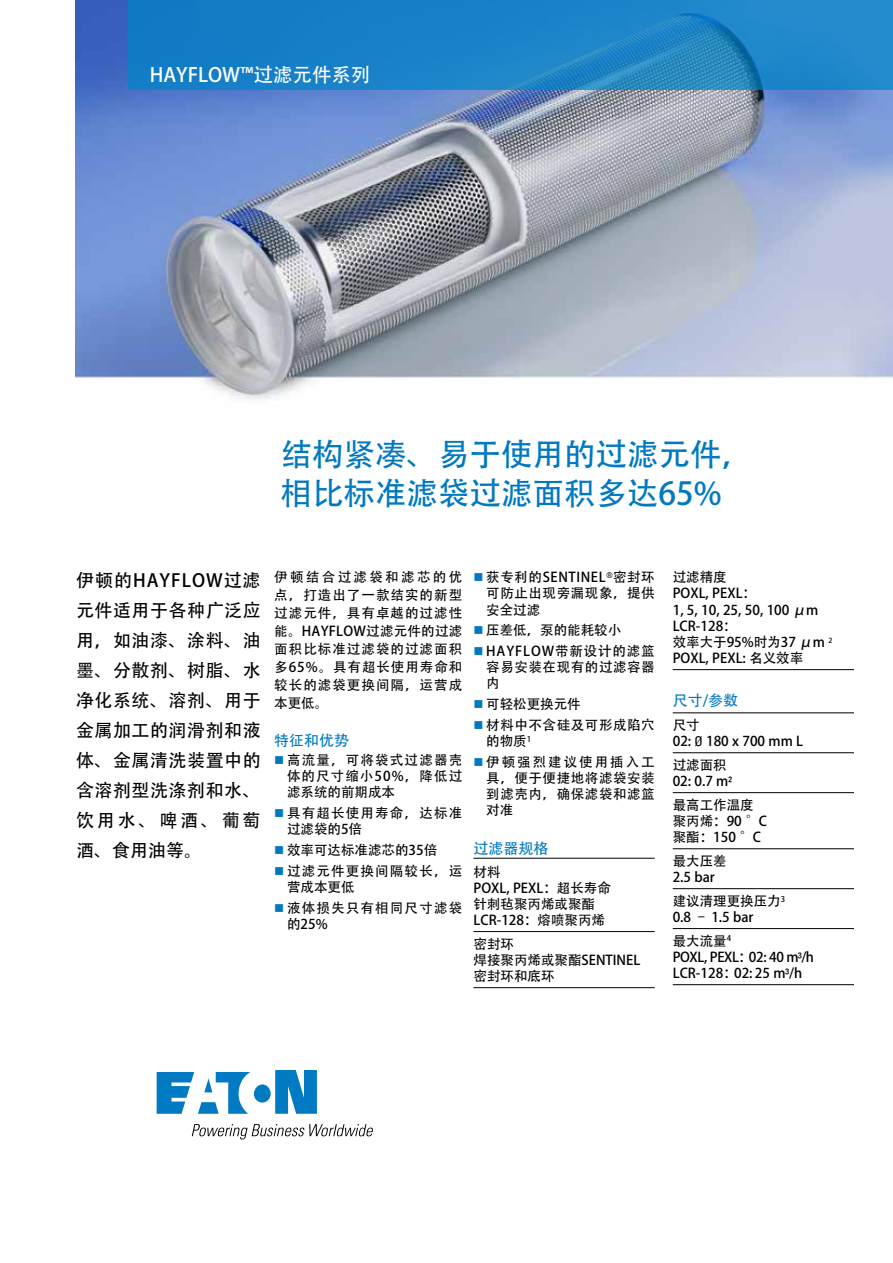
<style>
.page{position:relative;width:893px;height:1263px;background:#fff}
.page>*{position:absolute;margin:0;border:0;box-sizing:border-box;transform-origin:0 0}
.t1{font:31.5px/39px "Adobe Heiti Std";color:#0079c1}
.t2{font:19.5px "Adobe Heiti Std";color:#fff}
.t3{font:18px/30px "Adobe Heiti Std";letter-spacing:.03em;color:#000;text-align:justify}
.t4{font:15px "Adobe Heiti Std";color:#0079c1}
.t5{font:13.5px/16.2px "Adobe Heiti Std";color:#000}
.t6{font:13.5px/16.2px "Adobe Heiti Std";letter-spacing:.09em;color:#000}
.t7{font:13.5px/16.2px "Adobe Heiti Std";letter-spacing:.045em;color:#000}
.s1{color:#0079c1}
.s2{font-family:"Univers LT";font-stretch:condensed}
</style>
<div class="page">
<svg style="left:157px;top:1070px;width:160px;height:44px"></svg>
<svg style="left:192px;top:1124px;width:181px;height:15px"></svg>
<img style="left:75px;top:0;width:818px;height:399px">
<svg style="left:128px;top:0;width:765px;height:90px;background:#1a82c6"></svg>
<hr style="left:473px;top:858px;width:182px;height:1px;background:#000">
<hr style="left:473px;top:931px;width:182px;height:1px;background:#000">
<hr style="left:473px;top:987px;width:182px;height:1px;background:#000">
<hr style="left:673px;top:669px;width:181px;height:1px;background:#000">
<hr style="left:673px;top:712px;width:181px;height:1px;background:#000">
<hr style="left:673px;top:752px;width:181px;height:1px;background:#000">
<hr style="left:673px;top:792px;width:181px;height:1px;background:#000">
<hr style="left:673px;top:848px;width:181px;height:1px;background:#000">
<hr style="left:673px;top:888px;width:181px;height:1px;background:#000">
<hr style="left:673px;top:928px;width:181px;height:1px;background:#000">
<hr style="left:673px;top:984px;width:181px;height:1px;background:#000">
<div style="left:75px;top:571px;width:187px;height:500px;background:#fff"></div>
<h2 class="t2" style="left:150px;top:63px;width:222px">HAYFLOW™过滤元件系列</h2>
<h1 class="t1" style="left:280px;top:435px;width:474px">结构紧凑、易于使用的过滤元件，相比标准滤袋过滤面积多达65%</h1>
<h3 class="t3" style="left:76px;top:566px;width:186px">伊顿的HAYFLOW过滤元件适用于各种广泛应用，如油漆、涂料、油墨、分散剂、树脂、水净化系统、溶剂、用于金属加工的润滑剂和液体、金属清洗装置中的含溶剂型洗涤剂和水、饮用水、啤酒、葡萄酒、食用油等。</h3>
<p class="t5" style="left:274px;top:569px;width:190px;line-height:18px;text-align:justify">伊顿结合过滤袋和滤芯的优点，打造出了一款结实的新型过滤元件，具有卓越的过滤性能。HAYFLOW过滤元件的过滤面积比标准过滤袋的过滤面积多65%。具有超长使用寿命和较长的滤袋更换间隔，运营成本更低。</p>
<p class="t4" style="left:274px;top:731px;width:76px">特征和优势</p>
<p class="t5" style="left:287px;top:752px;width:177px;text-align:justify;text-indent:-13px"><span class="s1">■</span>高流量，可将袋式过滤器壳体的尺寸缩小50%，降低过滤系统的前期成本</p>
<p class="t6" style="left:287px;top:805px;width:177px;text-indent:-13px"><span class="s1">■</span>具有超长使用寿命，达标准过滤袋的5倍</p>
<p class="t5" style="left:274px;top:842px;width:164px"><span class="s1">■</span> 效率可达标准滤芯的35倍</p>
<p class="t6" style="left:287px;top:863px;width:177px;text-indent:-13px"><span class="s1">■</span>过滤元件更换间隔较长，运营成本更低</p>
<p class="t6" style="left:287px;top:900px;width:177px;text-indent:-13px"><span class="s1">■</span>液体损失只有相同尺寸滤袋的25%</p>
<p class="t5" style="left:486px;top:569px;width:170px;text-align:justify;text-indent:-13px"><span class="s1">■</span> 获专利的SENTINEL<sup>®</sup>密封环可防止出现旁漏现象，提供安全过滤</p>
<p class="t5" style="left:473px;top:623px;width:149px"><span class="s1">■</span> 压差低，泵的能耗较小</p>
<p class="t5" style="left:486px;top:643px;width:170px;text-align:justify;text-indent:-13px"><span class="s1">■</span> HAYFLOW带新设计的滤篮容易安装在现有的过滤容器内</p>
<p class="t5" style="left:473px;top:696px;width:109px"><span class="s1">■</span> 可轻松更换元件</p>
<p class="t7" style="left:486px;top:717px;width:170px;text-indent:-13px"><span class="s1">■</span> 材料中不含硅及可形成陷穴的物质<sup>1</sup></p>
<p class="t5" style="left:486px;top:754px;width:170px;text-align:justify;text-indent:-13px"><span class="s1">■</span>伊顿强烈建议使用插入工具，便于便捷地将滤袋安装到滤壳内，确保滤袋和滤篮对准</p>
<p class="t4" style="left:473px;top:840px;width:76px">过滤器规格</p>
<p class="t5" style="left:473px;top:864px;width:139px">材料<br>POXL, PEXL：超长寿命针刺毡聚丙烯或聚酯<br>LCR-128：熔喷聚丙烯</p>
<p class="t5" style="left:473px;top:936px;width:168px">密封环<br>焊接聚丙烯或聚酯SENTINEL密封环和底环</p>
<p class="t5" style="left:673px;top:569px;width:161px">过滤精度<br>POXL, PEXL：<br>1, 5, 10, 25, 50, 100 µm<br>LCR-128：<br>效率大于95%时为37 µm <sup>2<br></sup>POXL, PEXL: 名义效率</p>
<p class="t4" style="left:673px;top:692px;width:67px">尺寸/参数</p>
<p class="t5" style="left:673px;top:717px;width:132px">尺寸<br>02: <span class="s2">Ø</span> 180 x 700 mm L</p>
<p class="t5" style="left:673px;top:757px;width:61px">过滤面积<br>02: 0.7 m<span class="s2">²</span></p>
<p class="t5" style="left:673px;top:797px;width:96px">最高工作温度聚丙烯：90 °C聚酯：150 °C</p>
<p class="t5" style="left:673px;top:853px;width:55px">最大压差<br>2.5 bar</p>
<p class="t5" style="left:673px;top:893px;width:114px">建议清理更换压力<sup>3<br></sup>0.8 – 1.5 bar</p>
<p class="t5" style="left:673px;top:933px;width:143px">最大流量<sup>4<br></sup>POXL, PEXL：02: 40 m<span class="s2">³</span>/h<br>LCR-128：02: 25 m<span class="s2">³</span>/h</p>
</div>
